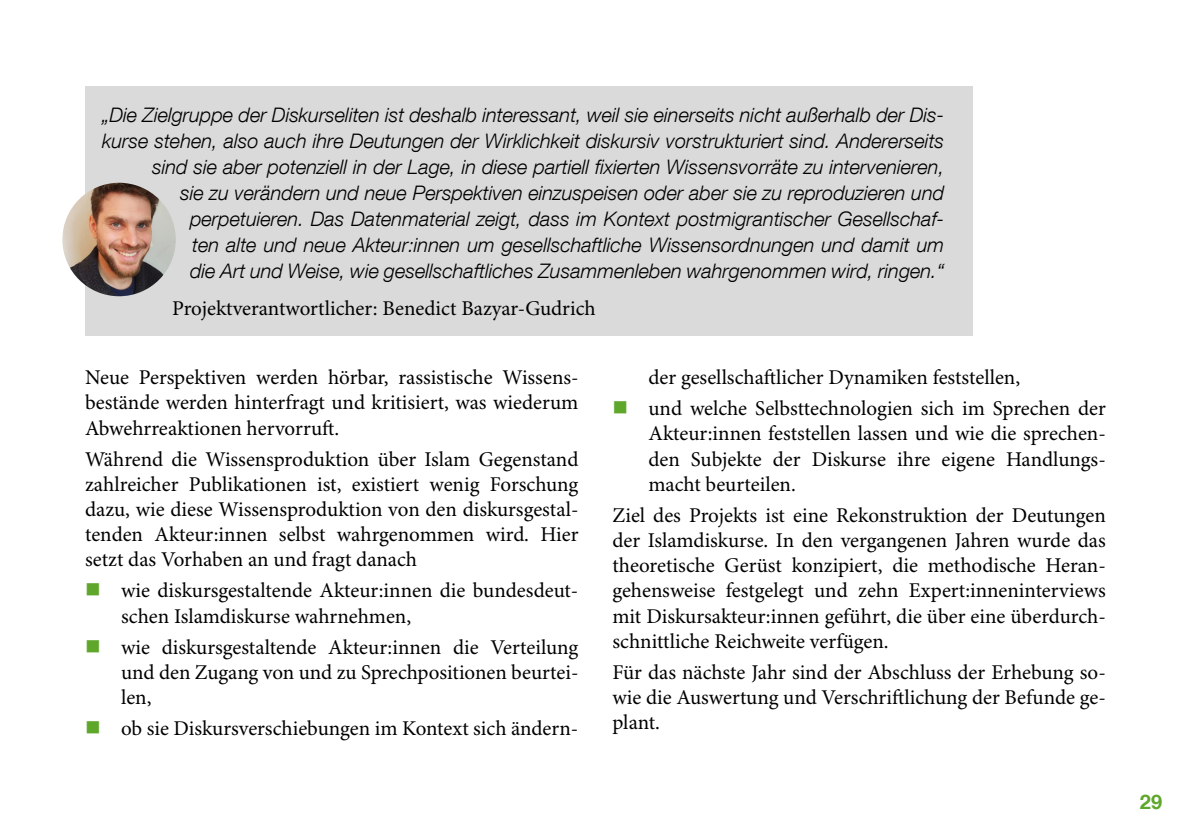
<style>
.page{position:relative;width:1191px;height:840px;background:#fff}
.page>*{position:absolute;margin:0;border:0;box-sizing:border-box;transform-origin:0 0}
.t1{font:21px/25.2px "Minion Pro";color:#000;text-align:justify}
.t2{font:italic 300 20px/26px "Helvetica Neue LT Com";color:#000;text-align:right}
.t3{font:700 20px "Helvetica Neue LT Com";color:#5ea72b}
</style>
<div class="page">
<div style="left:85px;top:86px;width:887px;height:250px;background:#dadada"></div>
<img style="left:62px;top:183px;width:114px;height:113px;border-radius:57px">
<p class="t2" style="left:102px;top:102px;width:843px">„Die Zielgruppe der Diskurseliten ist deshalb interessant, weil sie einerseits nicht außerhalb der Dis&shy;kurse stehen, also auch ihre Deutungen der Wirklichkeit diskursiv vorstrukturiert sind. Andererseits sind sie aber potenziell in der Lage, in diese partiell fixierten Wissensvorräte zu intervenieren,<br>sie zu verändern und neue Perspektiven einzuspeisen oder aber sie zu reproduzieren und perpetuieren. Das Datenmaterial zeigt, dass im Kontext postmigrantischer Gesellschaf-<br>ten alte und neue Akteur:innen um gesellschaftliche Wissensordnungen und damit um<br>die Art und Weise, wie gesellschaftliches Zusammenleben wahrgenommen wird, ringen.“</p>
<p class="t1" style="left:172px;top:296px;width:425px">Projektverantwortlicher: Benedict Bazyar-Gudrich</p>
<p class="t1" style="left:85px;top:365px;width:495px">Neue Perspektiven werden hörbar, rassistische Wissens&shy;bestände werden hinterfragt und kritisiert, was wiederum Abwehrreaktionen hervorruft.</p>
<p class="t1" style="left:85px;top:447px;width:495px">Während die Wissensproduktion über Islam Gegenstand zahlreicher Publikationen ist, existiert wenig Forschung dazu, wie diese Wissensproduktion von den diskursgestal&shy;tenden Akteur:innen selbst wahrgenommen wird. Hier setzt das Vorhaben an und fragt danach</p>
<p class="t1" style="left:121px;top:578px;width:459px">wie diskursgestaltende Akteur:innen die bundesdeut&shy;schen Islamdiskurse wahrnehmen,</p>
<p class="t1" style="left:121px;top:634px;width:459px">wie diskursgestaltende Akteur:innen die Verteilung und den Zugang von und zu Sprechpositionen beurtei&shy;len,</p>
<p class="t1" style="left:121px;top:716px;width:459px">ob sie Diskursverschiebungen im Kontext sich ändern-</p>
<p class="t1" style="left:648px;top:363px;width:459px;line-height:30.8px">der gesellschaftlicher Dynamiken feststellen,<br>und welche Selbsttechnologien sich im Sprechen der</p>
<p class="t1" style="left:648px;top:421px;width:459px">Akteur:innen feststellen lassen und wie die sprechen&shy;den Subjekte der Diskurse ihre eigene Handlungs&shy;macht beurteilen.</p>
<p class="t1" style="left:612px;top:503px;width:495px">Ziel des Projekts ist eine Rekonstruktion der Deutungen der Islamdiskurse. In den vergangenen Jahren wurde das theoretische Gerüst konzipiert, die methodische Heran&shy;gehensweise festgelegt und zehn Expert:inneninterviews mit Diskursakteur:innen geführt, die über eine überdurch&shy;schnittliche Reichweite verfügen.</p>
<p class="t1" style="left:612px;top:660px;width:495px">Für das nächste Jahr sind der Abschluss der Erhebung so&shy;wie die Auswertung und Verschriftlichung der Befunde ge&shy;plant.</p>
<p class="t3" style="left:1140px;top:788px;width:24px">29</p>
</div>
